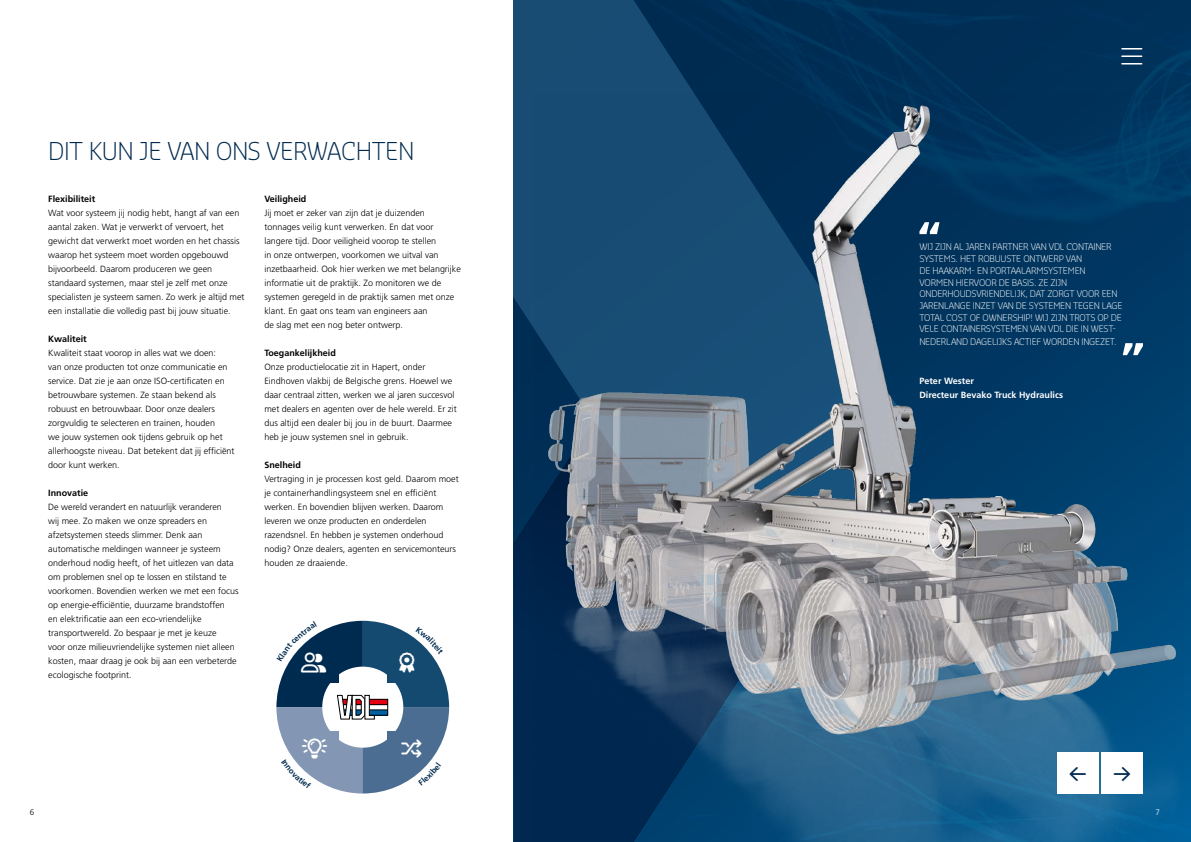
<style>
.page{position:relative;width:1191px;height:842px;background:#fff}
.page>*{position:absolute;margin:0;border:0;box-sizing:border-box;transform-origin:0 0}
.Heading_24pt{font:300 24px "Sansa";letter-spacing:-.02em;color:#002b50}
.Body-Text{font:300 9px/14px "Frutiger LT Std";color:#000}
.Heading_24pt-2{font:300 9px/11.7px "Sansa";letter-spacing:-.02em;color:#fff}
.Body-Text-2{font:700 9px "Frutiger LT Std";color:#000}
.Body-Text-3{font:700 9px/14px "Frutiger LT Std";color:#fff}
.t1{font:300 8px "Frutiger LT Std";color:#000}
.t2{font:300 8px "Frutiger LT Std";color:#fff}
</style>
<div class="page">
<div style="left:514px;top:421px;width:20px;height:421px;background:#002851"></div>
<img style="left:534px;top:317px;width:649px;height:525px">
<img style="left:514px;top:0;width:677px;height:317px">
<svg style="left:919px;top:222px;width:20px;height:12px"></svg>
<svg style="left:1122px;top:343px;width:21px;height:12px"></svg>
<div style="left:1057px;top:752px;width:41px;height:42px;background:#fff"></div>
<div style="left:1101px;top:752px;width:41px;height:42px;background:#fff"></div>
<svg style="left:1121px;top:48px;width:21px;height:17px"></svg>
<svg style="left:276px;top:621px;width:173px;height:172px"></svg>
<p class="Heading_24pt" style="left:48px;top:135px;width:367px">DIT KUN JE VAN ONS VERWACHTEN</p>
<p class="Body-Text-2" style="left:48px;top:194px;width:49px">Flexibiliteit</p>
<p class="Body-Text" style="left:48px;top:206px;width:198px">Wat voor systeem jij nodig hebt, hangt af van een aantal zaken. Wat je verwerkt of vervoert, het gewicht dat verwerkt moet worden en het chassis waarop het systeem moet worden opgebouwd bijvoorbeeld. Daarom produceren we geen standaard systemen, maar stel je zelf met onze specialisten je systeem samen. Zo werk je altijd met een installatie die volledig past bij jouw situatie.</p>
<p class="Body-Text-2" style="left:48px;top:334px;width:40px">Kwaliteit</p>
<p class="Body-Text" style="left:48px;top:346px;width:188px">Kwaliteit staat voorop in alles wat we doen:<br>van onze producten tot onze communicatie en service. Dat zie je aan onze ISO-certificaten en betrouwbare systemen. Ze staan bekend als robuust en betrouwbaar. Door onze dealers zorgvuldig te selecteren en trainen, houden<br>we jouw systemen ook tijdens gebruik op het allerhoogste niveau. Dat betekent dat jij efficiënt door kunt werken.</p>
<p class="Body-Text-2" style="left:48px;top:488px;width:42px">Innovatie</p>
<p class="Body-Text" style="left:48px;top:500px;width:192px">De wereld verandert en natuurlijk veranderen<br>wij mee. Zo maken we onze spreaders en afzetsystemen steeds slimmer. Denk aan automatische meldingen wanneer je systeem onderhoud nodig heeft, of het uitlezen van data om problemen snel op te lossen en stilstand te voorkomen. Bovendien werken we met een focus op energie-efficiëntie, duurzame brandstoffen<br>en elektrificatie aan een eco-vriendelijke transportwereld. Zo bespaar je met je keuze<br>voor onze milieuvriendelijke systemen niet alleen kosten, maar draag je ook bij aan een verbeterde ecologische footprint.</p>
<p class="Body-Text-2" style="left:264px;top:194px;width:44px">Veiligheid</p>
<p class="Body-Text" style="left:264px;top:206px;width:198px">Jij moet er zeker van zijn dat je duizenden tonnages veilig kunt verwerken. En dat voor langere tijd. Door veiligheid voorop te stellen<br>in onze ontwerpen, voorkomen we uitval van inzetbaarheid. Ook hier werken we met belangrijke informatie uit de praktijk. Zo monitoren we de systemen geregeld in de praktijk samen met onze klant. En gaat ons team van engineers aan<br>de slag met een nog beter ontwerp.</p>
<p class="Body-Text-2" style="left:264px;top:348px;width:73px">Toegankelijkheid</p>
<p class="Body-Text" style="left:264px;top:360px;width:194px">Onze productielocatie zit in Hapert, onder Eindhoven vlakbij de Belgische grens. Hoewel we daar centraal zitten, werken we al jaren succesvol met dealers en agenten over de hele wereld. Er zit dus altijd een dealer bij jou in de buurt. Daarmee heb je jouw systemen snel in gebruik.</p>
<p class="Body-Text-2" style="left:264px;top:460px;width:38px">Snelheid</p>
<p class="Body-Text" style="left:264px;top:472px;width:196px">Vertraging in je processen kost geld. Daarom moet je containerhandlingsysteem snel en efficiënt werken. En bovendien blijven werken. Daarom leveren we onze producten en onderdelen razendsnel. En hebben je systemen onderhoud nodig? Onze dealers, agenten en servicemonteurs houden ze draaiende.</p>
<p class="Heading_24pt-2" style="left:919px;top:241px;width:205px">WIJ ZIJN AL JAREN PARTNER VAN VDL CONTAINER SYSTEMS. HET ROBUUSTE ONTWERP VAN<br>DE HAAKARM- EN PORTAALARMSYSTEMEN<br>VORMEN HIERVOOR DE BASIS. ZE ZIJN ONDERHOUDSVRIENDELIJK, DAT ZORGT VOOR EEN JARENLANGE INZET VAN DE SYSTEMEN TEGEN LAGE TOTAL COST OF OWNERSHIP! WIJ ZIJN TROTS OP DE VELE CONTAINERSYSTEMEN VAN VDL DIE IN WEST-</p>
<p class="Heading_24pt-2" style="left:919px;top:336px;width:198px">NEDERLAND DAGELIJKS ACTIEF WORDEN INGEZET.</p>
<p class="Body-Text-3" style="left:919px;top:374px;width:145px">Peter Wester<br>Directeur Bevako Truck Hydraulics</p>
<p class="t1" style="left:30px;top:807px;width:6px">6</p>
<p class="t2" style="left:1155px;top:807px;width:6px">7</p>
</div>
